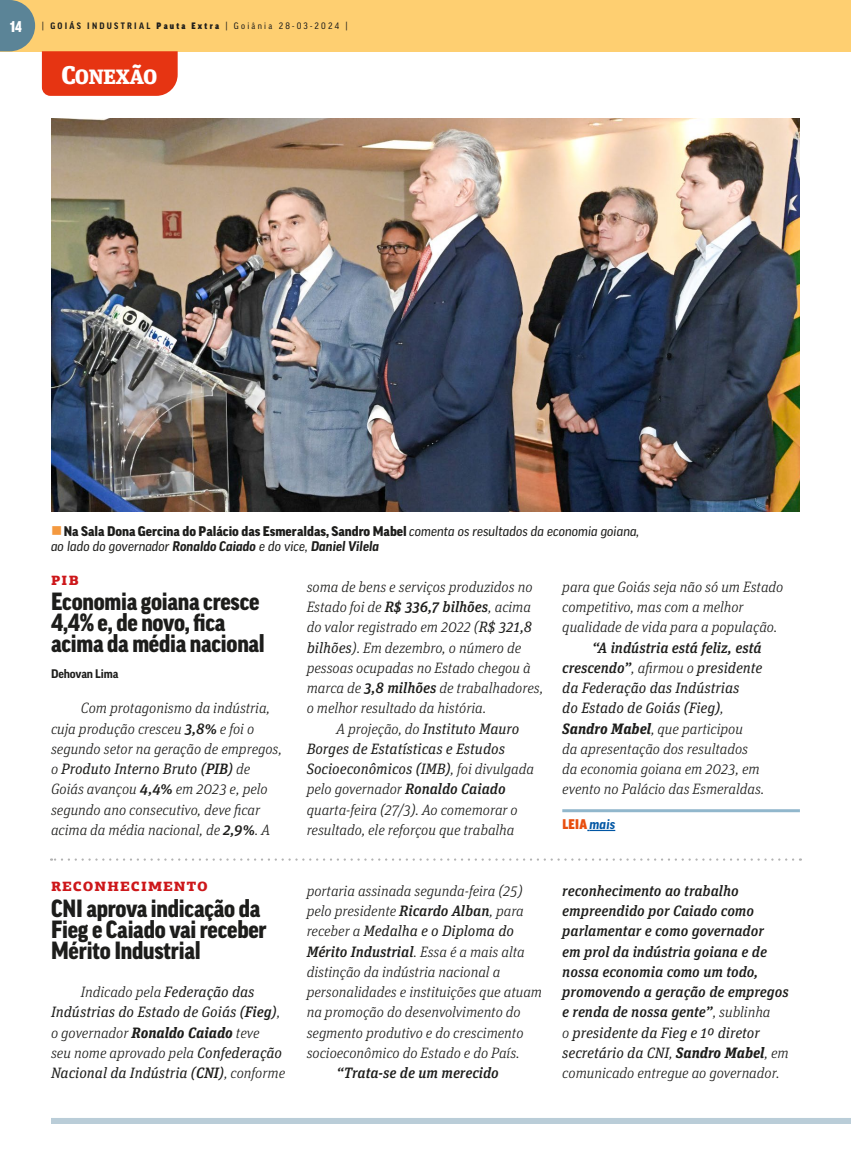
<style>
.page{position:relative;width:851px;height:1149px;background:#fff}
.page>*{position:absolute;margin:0;border:0;box-sizing:border-box;transform-origin:0 0}
.t1{font:700 25.5px "Unit Slab Pro";letter-spacing:-.03em;color:#fff}
.t2{font:900 24px/21px "Good Pro Narr";letter-spacing:-.01em;color:#1d1d1b}
.t3{font:italic 300 15px/20.2px "Unit Slab Pro";color:#1d1d1b}
.t4{font:italic 500 15px/20.2px "Unit Slab Pro";color:#1d1d1b}
.t5{font:italic 15px/20.2px "Unit Slab Pro";color:#1d1d1b}
.t6{font:900 condensed 15px "Good Pro";color:#fff}
.t7{font:900 13.5px "Good Pro";color:#1d1d1b}
.t8{font:italic 13.5px "Good Pro News";color:#1d1d1b}
.t9{font:900 13.5px "PF Agora Slab Pro";letter-spacing:.075em;color:#cd171a}
.t10{font:13.5px "Good Pro Narr Ultra";color:#e84e0f}
.t11{font:700 12px "Good Pro";letter-spacing:-.01em;color:#1d1d1b}
.t12{font:9px "Good Pro Narr News";letter-spacing:.25em;color:#1d1d1b}
.s1{font-family:"Good Pro Narr";font-weight:700}
.s2{font-family:"Good Pro Narr Ultra"}
.s3{font-weight:900}
.s4{font-family:"Good Pro News";font-weight:400;font-style:italic}
.s5{font-family:"Good Pro";font-weight:700}
.s6{font-weight:500}
.s7{font-weight:400}
.s8{font-weight:300}
.s9{font-weight:700}
.s10{font-family:"Good Pro";font-weight:700;font-style:italic;color:#0056a4}
</style>
<div class="page">
<div style="left:0;top:0;width:850px;height:51px;background:#fecf71"></div>
<div style="left:51px;top:1117px;width:799px;height:6px;background:#bacdd8"></div>
<svg style="left:0;top:0;width:35px;height:51px;background:#738f91"></svg>
<div style="left:42px;top:51px;width:136px;height:45px;background:#e63412"></div>
<svg style="left:51px;top:858px;width:742px;height:2px"></svg>
<hr style="left:562px;top:809px;width:237px;height:3px;background:#91b7cc">
<svg style="left:587px;top:829px;width:28px;height:1px"></svg>
<img style="left:51px;top:119px;width:748px;height:392px">
<p class="t6" style="left:10px;top:18px;width:13px">14</p>
<p class="t12" style="left:42px;top:21px;width:307px">| <span class="s1">GOIÁS INDUSTRIAL</span> <span class="s2">Pauta Extra</span> | Goiânia 28-03-2024 |</p>
<h1 class="t1" style="left:61px;top:56px;width:97px"><span class="s3">C</span>onexão</h1>
<p class="t7" style="left:64px;top:523px;width:577px">Na Sala Dona Gercina do Palácio das Esmeraldas, Sandro Mabel <span class="s4">comenta os resultados da economia goiana,</span></p>
<p class="t8" style="left:51px;top:538px;width:329px">ao lado do governador <span class="s5">Ronaldo Caiado</span> e do vice, <span class="s5">Daniel Vilela</span></p>
<p class="t9" style="left:51px;top:571px;width:29px">PIB</p>
<h2 class="t2" style="left:51px;top:590px;width:215px">Economia goiana cresce<br>4,4% e, de novo, fica acima da média nacional</h2>
<p class="t11" style="left:51px;top:667px;width:69px">Dehovan Lima</p>
<p class="t3" style="left:51px;top:697px;width:232px;text-indent:30px">Com protagonismo da indústria, cuja produção cresceu <span class="s6">3,8%</span> e foi o segundo setor na geração de empregos, o <span class="s7">Produto Interno Bruto (</span><span class="s6">PIB</span><span class="s7">)</span> de Goiás avançou <span class="s6">4,4%</span> em 2023 e, pelo segundo ano consecutivo, deve ficar acima da média nacional, de <span class="s6">2,9%</span>. A</p>
<p class="t9" style="left:51px;top:877px;width:158px">RECONHECIMENTO</p>
<h2 class="t2" style="left:51px;top:897px;width:217px">CNI aprova indicação da<br>Fieg e Caiado vai receber<br>Mérito Industrial</h2>
<p class="t5" style="left:51px;top:981px;width:235px;text-indent:30px"><span class="s8">Indicado pela</span> Federação das Indústrias do Estado de Goiás (<span class="s6">Fieg</span>)<span class="s8">, o governador</span> <span class="s9">Ronaldo Caiado</span> <span class="s8">teve<br>seu nome aprovado pela</span> Confederação Nacional da Indústria (<span class="s6">CNI</span>)<span class="s8">, conforme</span></p>
<p class="t3" style="left:306px;top:575px;width:227px">soma de bens e serviços produzidos no</p>
<p class="t3" style="left:306px;top:596px;width:226px">Estado foi de <span class="s6">R$ 336,7 bilhões</span>, acima</p>
<p class="t3" style="left:306px;top:616px;width:227px">do valor registrado em 2022 (<span class="s7">R$ 321,8</span></p>
<p class="t3" style="left:306px;top:636px;width:216px"><span class="s7">bilhões</span>). Em dezembro, o número de</p>
<p class="t3" style="left:306px;top:656px;width:225px">pessoas ocupadas no Estado chegou à</p>
<p class="t3" style="left:306px;top:677px;width:238px">marca de <span class="s6">3,8 milhões</span> de trabalhadores,</p>
<p class="t3" style="left:306px;top:697px;width:181px">o melhor resultado da história.</p>
<p class="t5" style="left:336px;top:717px;width:184px"><span class="s8">A projeção, do</span> Instituto Mauro</p>
<p class="t5" style="left:306px;top:738px;width:200px">Borges de Estatísticas e Estudos</p>
<p class="t5" style="left:306px;top:758px;width:229px">Socioeconômicos (IMB)<span class="s8">, foi divulgada</span></p>
<p class="t3" style="left:306px;top:778px;width:200px">pelo governador <span class="s6">Ronaldo Caiado</span></p>
<p class="t3" style="left:306px;top:798px;width:212px">quarta‑feira (27/3). Ao comemorar o</p>
<p class="t3" style="left:306px;top:818px;width:209px">resultado, ele reforçou que trabalha</p>
<p class="t3" style="left:306px;top:879px;width:237px">portaria assinada segunda‑feira (25) pelo presidente <span class="s6">Ricardo Alban</span>, para receber a <span class="s7">Medalha e o Diploma do </span><span class="s6">Mérito Industrial</span>. Essa é a mais alta distinção da indústria nacional a personalidades e instituições que atuam na promoção do desenvolvimento do segmento produtivo e do crescimento socioeconômico do Estado e do País.</p>
<p class="t4" style="left:336px;top:1061px;width:164px">“Trata-se de um merecido</p>
<p class="t3" style="left:562px;top:575px;width:222px">para que Goiás seja não só um Estado competitivo, mas com a melhor qualidade de vida para a população.</p>
<p class="t3" style="left:562px;top:636px;width:204px;text-indent:30px"><span class="s6">“A indústria está feliz, está crescendo”</span>, afirmou o <span class="s7">presidente da Federação das Indústrias<br>do Estado de Goiás (Fieg)</span>,<br><span class="s9">Sandro Mabel</span>, que participou<br>da apresentação dos resultados da economia goiana em 2023, em evento no Palácio das Esmeraldas.</p>
<p class="t10" style="left:562px;top:816px;width:54px">LEIA <span class="s10">mais</span></p>
<p class="t4" style="left:562px;top:879px;width:228px">reconhecimento ao trabalho empreendido por Caiado como parlamentar e como governador<br>em prol da indústria goiana e de nossa economia como um todo, promovendo a geração de empregos e renda de nossa gente”<span class="s8">, sublinha<br>o</span> <span class="s7">presidente da Fieg e 1º diretor secretário da CNI</span><span class="s8">,</span> <span class="s9">Sandro Mabel</span><span class="s8">, em comunicado entregue ao governador.</span></p>
</div>
